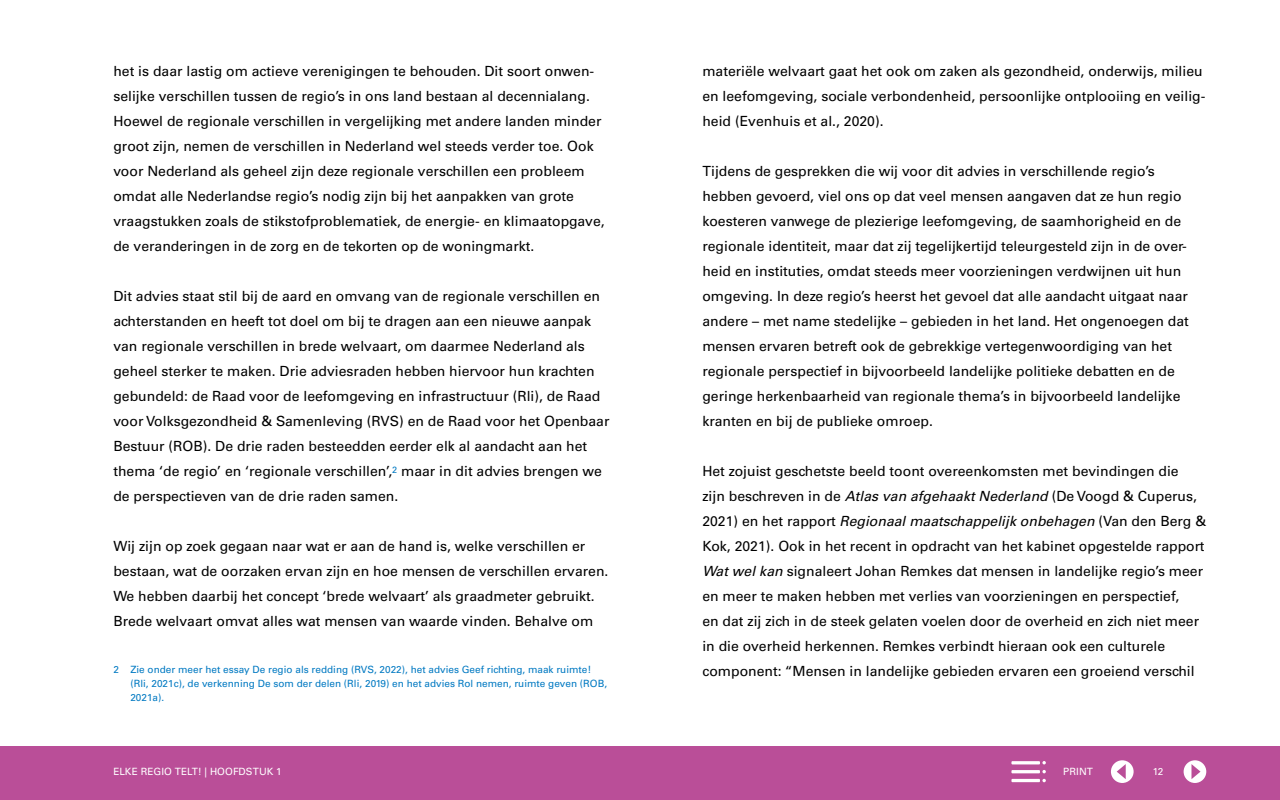
<style>
.page{position:relative;width:1280px;height:800px;background:#fff}
.page>*{position:absolute;margin:0;border:0;box-sizing:border-box;transform-origin:0 0}
.platte_tekst__P{font:14px/25px "Univers LT Std";color:#000}
._05_voetnoot__P{font:10px/14px "Univers LT Std";color:#0079c2}
.t1{font:10px "Univers LT Std";letter-spacing:.005em;color:#fff}
.s1{font-style:italic}
</style>
<div class="page">
<div style="left:0;top:746px;width:1280px;height:54px;background:#ba4e98"></div>
<div style="left:1111px;top:760px;width:23px;height:23px;background:#fff;border-radius:50%"></div>
<svg style="left:1117px;top:764px;width:9px;height:15px"></svg>
<div style="left:1184px;top:760px;width:22px;height:23px;background:#fff;border-radius:50%"></div>
<svg style="left:1191px;top:764px;width:10px;height:15px"></svg>
<svg style="left:1042px;top:779px;width:4px;height:3px"></svg>
<hr style="left:1011px;top:779px;width:29px;height:3px;background:#fff">
<hr style="left:1011px;top:770px;width:29px;height:3px;background:#fff">
<svg style="left:1042px;top:770px;width:4px;height:3px"></svg>
<hr style="left:1011px;top:761px;width:29px;height:3px;background:#fff">
<svg style="left:1042px;top:761px;width:4px;height:3px"></svg>
<p class="platte_tekst__P" style="left:113px;top:59px;width:493px">het is daar lastig om actieve verenigingen te behouden. Dit soort onwen&shy;selijke verschillen tussen de regio’s in ons land bestaan al decennialang.<br>Hoewel de regionale verschillen in vergelijking met andere landen minder groot zijn, nemen de verschillen in Nederland wel steeds verder toe. Ook voor Nederland als geheel zijn deze regionale verschillen een probleem omdat alle Nederlandse regio’s nodig zijn bij het aanpakken van grote vraagstukken zoals de stikstofproblematiek, de energie- en klimaatopgave, de veranderingen in de zorg en de tekorten op de woningmarkt.</p>
<p class="platte_tekst__P" style="left:113px;top:284px;width:498px">Dit advies staat stil bij de aard en omvang van de regionale verschillen en achterstanden en heeft tot doel om bij te dragen aan een nieuwe aanpak van regionale verschillen in brede welvaart, om daarmee Nederland als geheel sterker te maken. Drie adviesraden hebben hiervoor hun krachten gebundeld: de Raad voor de leefomgeving en infrastructuur (Rli), de Raad voor Volksgezondheid &amp; Samenleving (RVS) en de Raad voor het Openbaar Bestuur (ROB). De drie raden besteedden eerder elk al aandacht aan het thema ‘de regio’ en ‘regionale verschillen’,<sup>2</sup> maar in dit advies brengen we de perspectieven van de drie raden samen.</p>
<p class="platte_tekst__P" style="left:113px;top:534px;width:497px">Wij zijn op zoek gegaan naar wat er aan de hand is, welke verschillen er bestaan, wat de oorzaken ervan zijn en hoe mensen de verschillen ervaren.<br>We hebben daarbij het concept ‘brede welvaart’ als graadmeter gebruikt.<br>Brede welvaart omvat alles wat mensen van waarde vinden. Behalve om</p>
<p class="_05_voetnoot__P" style="left:130px;top:663px;width:478px;text-indent:-17px">2 Zie onder meer het essay De regio als redding (RVS, 2022), het advies Geef richting, maak ruimte! (Rli, 2021c), de verkenning De som der delen (Rli, 2019) en het advies Rol nemen, ruimte geven (ROB,<br>2021a).</p>
<p class="platte_tekst__P" style="left:702px;top:59px;width:505px">materiële welvaart gaat het ook om zaken als gezondheid, onderwijs, milieu en leefomgeving, sociale verbondenheid, persoonlijke ontplooiing en veilig&shy;heid (Evenhuis et al., 2020).</p>
<p class="platte_tekst__P" style="left:702px;top:159px;width:488px">Tijdens de gesprekken die wij voor dit advies in verschillende regio’s hebben gevoerd, viel ons op dat veel mensen aangaven dat ze hun regio koesteren vanwege de plezierige leefomgeving, de saamhorigheid en de regionale identiteit, maar dat zij tegelijkertijd teleurgesteld zijn in de over&shy;heid en instituties, omdat steeds meer voorzieningen verdwijnen uit hun omgeving. In deze regio’s heerst het gevoel dat alle aandacht uitgaat naar andere – met name stedelijke – gebieden in het land. Het ongenoegen dat mensen ervaren betreft ook de gebrekkige vertegenwoordiging van het regionale perspectief in bijvoorbeeld landelijke politieke debatten en de geringe herkenbaarheid van regionale thema’s in bijvoorbeeld landelijke kranten en bij de publieke omroep.</p>
<p class="platte_tekst__P" style="left:702px;top:459px;width:505px">Het zojuist geschetste beeld toont overeenkomsten met bevindingen die<br>zijn beschreven in de <span class="s1">Atlas van afgehaakt Nederland</span> (De Voogd &amp; Cuperus, 2021) en het rapport <span class="s1">Regionaal maatschappelijk onbehagen</span> (Van den Berg &amp; Kok, 2021). Ook in het recent in opdracht van het kabinet opgestelde rapport <span class="s1">Wat wel kan</span> signaleert Johan Remkes dat mensen in landelijke regio’s meer en meer te maken hebben met verlies van voorzieningen en perspectief,<br>en dat zij zich in de steek gelaten voelen door de overheid en zich niet meer in die overheid herkennen. Remkes verbindt hieraan ook een culturele component: “Mensen in landelijke gebieden ervaren een groeiend verschil</p>
<p class="t1" style="left:113px;top:766px;width:170px">ELKE REGIO TELT! | HOOFDSTUK 1</p>
<p class="t1" style="left:1063px;top:765px;width:31px">PRINT</p>
<p class="t1" style="left:1153px;top:766px;width:12px">12</p>
</div>
